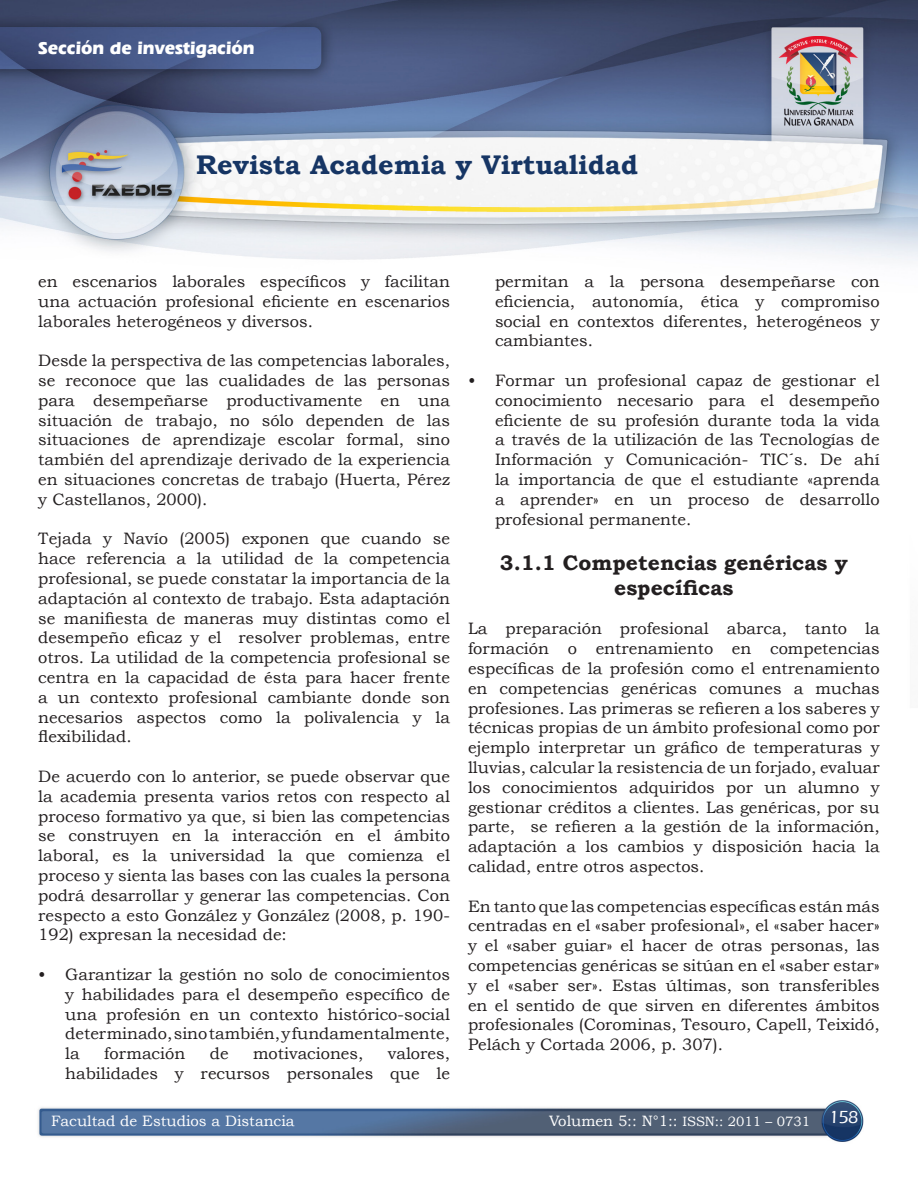
<style>
.page{position:relative;width:918px;height:1188px;background:#fff}
.page>*{position:absolute;margin:0;border:0;box-sizing:border-box;transform-origin:0 0}
.t1{font:700 27px "Bookman Old Style";color:#163564}
.Sub_titulos{font:700 21px/25.2px "Bookman Old Style";color:#231f20;text-align:center}
.t2{font:700 18px "Eras IT Cby BT";color:#fff}
.t3{font:500 18px "Eras ITC";color:#fff}
.Contenidos_Español{font:16.5px/19.8px "Bookman Old Style";color:#231f20;text-align:justify}
.t4{font:15px "Bookman Old Style";color:#fff}
.s1{font-size:13.5px}
</style>
<div class="page">
<img style="left:0;top:0;width:918px;height:1142px">
<p class="t2" style="left:38px;top:37px;width:218px">Sección de investigación</p>
<h1 class="t1" style="left:196px;top:149px;width:443px">Revista Academia y Virtualidad</h1>
<p class="Contenidos_Español" style="left:38px;top:271px;width:413px">en escenarios laborales específicos y facilitan una actuación profesional eficiente en escenarios laborales heterogéneos y diversos.</p>
<p class="Contenidos_Español" style="left:38px;top:351px;width:413px">Desde la perspectiva de las competencias laborales, se reconoce que las cualidades de las personas para desempeñarse productivamente en una situación de trabajo, no sólo dependen de las situaciones de aprendizaje escolar formal, sino también del aprendizaje derivado de la experiencia en situaciones concretas de trabajo (Huerta, Pérez y Castellanos, 2000).</p>
<p class="Contenidos_Español" style="left:38px;top:529px;width:413px">Tejada y Navío (2005) exponen que cuando se hace referencia a la utilidad de la competencia profesional, se puede constatar la importancia de la adaptación al contexto de trabajo. Esta adaptación se manifiesta de maneras muy distintas como el desempeño eficaz y el resolver problemas, entre otros. La utilidad de la competencia profesional se centra en la capacidad de ésta para hacer frente a un contexto profesional cambiante donde son necesarios aspectos como la polivalencia y la flexibilidad.</p>
<p class="Contenidos_Español" style="left:38px;top:766px;width:413px">De acuerdo con lo anterior, se puede observar que la academia presenta varios retos con respecto al proceso formativo ya que, si bien las competencias se construyen en la interacción en el ámbito laboral, es la universidad la que comienza el proceso y sienta las bases con las cuales la persona podrá desarrollar y generar las competencias. Con respecto a esto González y González (2008, p. 190- 192) expresan la necesidad de:</p>
<p class="Contenidos_Español" style="left:65px;top:964px;width:386px;text-indent:-27px">• Garantizar la gestión no solo de conocimientos y habilidades para el desempeño específico de una profesión en un contexto histórico-social determinado, sino también, y fundamentalmente, la</p>
<p class="Contenidos_Español" style="left:65px;top:1044px;width:386px;text-align:right">valores,<br>habilidades y recursos personales que le</p>
<p class="Contenidos_Español" style="left:104px;top:1044px;width:83px">formación</p>
<p class="Contenidos_Español" style="left:210px;top:1044px;width:20px">de</p>
<p class="Contenidos_Español" style="left:253px;top:1044px;width:112px">motivaciones,</p>
<p class="Contenidos_Español" style="left:495px;top:271px;width:386px">permitan a la persona desempeñarse con eficiencia, autonomía, ética y compromiso social en contextos diferentes, heterogéneos y cambiantes.</p>
<p class="Contenidos_Español" style="left:495px;top:370px;width:386px;text-indent:-27px">• Formar un profesional capaz de gestionar el conocimiento necesario para el desempeño eficiente de su profesión durante toda la vida a través de la utilización de las Tecnologías de Información y Comunicación- TIC´s. De ahí la importancia de que el estudiante «aprenda a aprender» en un proceso de desarrollo profesional permanente.</p>
<p class="Sub_titulos" style="left:500px;top:549px;width:349px">3.1.1 Competencias genéricas y específicas</p>
<p class="Contenidos_Español" style="left:468px;top:619px;width:413px">La preparación profesional abarca, tanto la formación o entrenamiento en competencias específicas de la profesión como el entrenamiento en competencias genéricas comunes a muchas profesiones. Las primeras se refieren a los saberes y técnicas propias de un ámbito profesional como por ejemplo interpretar un gráfico de temperaturas y lluvias, calcular la resistencia de un forjado, evaluar los conocimientos adquiridos por un alumno y gestionar créditos a clientes. Las genéricas, por su parte, se refieren a la gestión de la información, adaptación a los cambios y disposición hacia la calidad, entre otros aspectos.</p>
<p class="Contenidos_Español" style="left:468px;top:896px;width:413px">En tanto que las competencias específicas están más centradas en el «saber profesional», el «saber hacer» y el «saber guiar» el hacer de otras personas, las competencias genéricas se sitúan en el «saber estar» y el «saber ser». Estas últimas, son transferibles en el sentido de que sirven en diferentes ámbitos profesionales (Corominas, Tesouro, Capell, Teixidó, Pelách y Cortada 2006, p. 307).</p>
<p class="t4" style="left:51px;top:1113px;width:245px">Facultad de Estudios a Distancia</p>
<p class="t4" style="left:549px;top:1113px;width:263px">Volumen 5:: N°1:: <span class="s1">ISSN:: 2011 – 0731</span></p>
<p class="t3" style="left:829px;top:1107px;width:31px">158</p>
</div>
